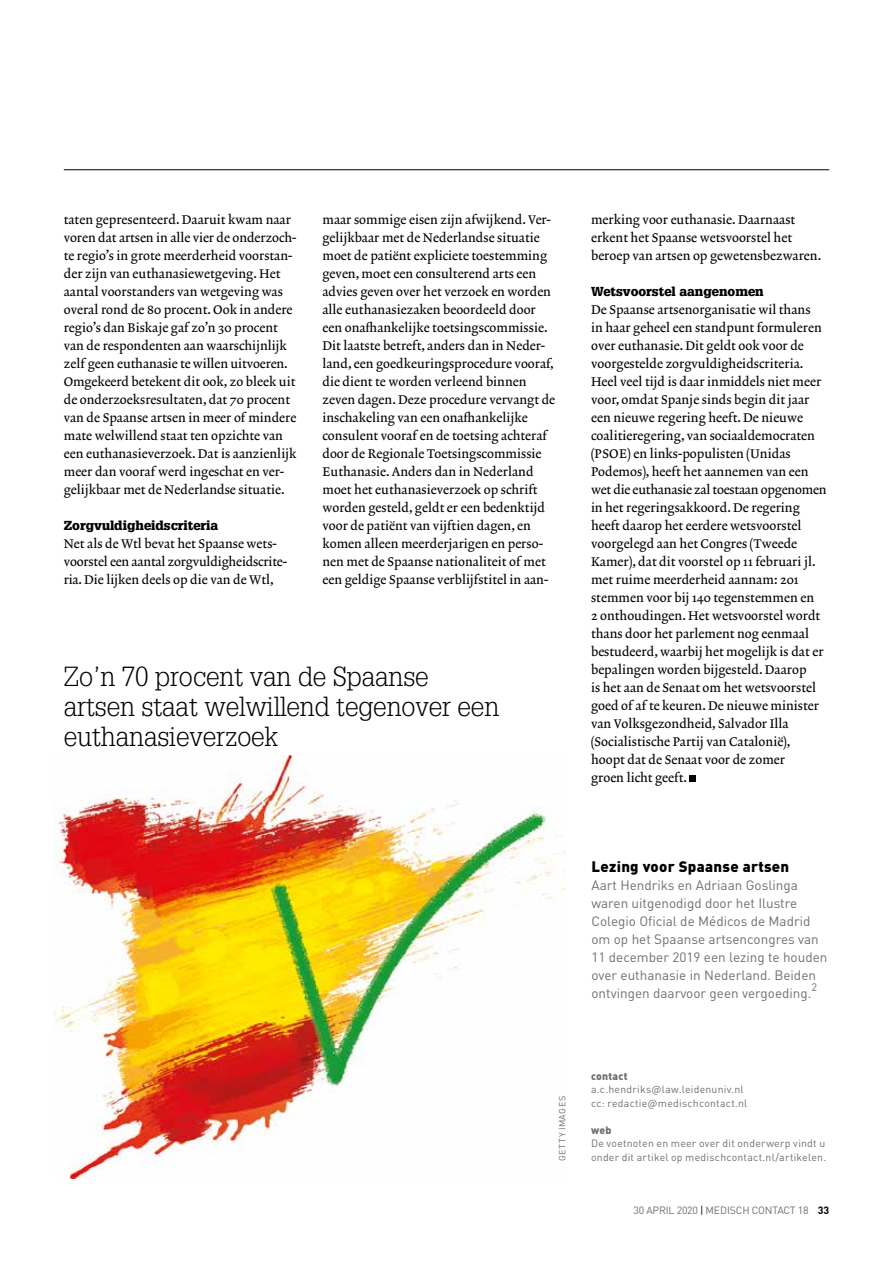
<style>
.page{position:relative;width:893px;height:1263px;background:#fff}
.page>*{position:absolute;margin:0;border:0;box-sizing:border-box;transform-origin:0 0}
.t1{font:300 27px/30px "Glypha LT Std";letter-spacing:-.005em;color:#000}
.t2{font:900 15px "DINOT";letter-spacing:.02em;color:#000}
.t3{font:13.5px/18px "DINOT";color:#706f6f}
.t4{font:12.75px/18px "Lexicon No 2 Roman A";color:#000}
.t5{font:900 12.75px "Glypha LT Std";color:#000}
.t6{font:10.8px "DINOT";color:#706f6f}
.t7{font:10.5px/13.5px "DINOT";letter-spacing:.02em;color:#706f6f}
.t8{font:10.5px "DINOT";letter-spacing:-.015em;color:#706f6f}
.t9{font:900 10.5px "DINOT";letter-spacing:.025em;color:#706f6f}
.t10{font:9px "DINOT";letter-spacing:.06em;color:#706f6f}
.s1{color:#000}
.s2{font-weight:700;color:#000}
</style>
<div class="page">
<hr style="left:64px;top:169px;width:765px;height:1px;background:#000">
<div style="left:689px;top:775px;width:7px;height:7px;background:#000"></div>
<img style="left:53px;top:756px;width:513px;height:422px">
<p class="t4" style="left:64px;top:211px;width:234px">taten gepresenteerd. Daaruit kwam naar voren dat artsen in alle vier de onderzoch&shy;te regio’s in grote meerderheid voorstan&shy;der zijn van euthanasiewetgeving. Het aantal voorstanders van wetgeving was overal rond de 80 procent. Ook in andere regio’s dan Biskaje gaf zo’n 30 procent van de respondenten aan waarschijnlijk zelf geen euthanasie te willen uitvoeren.<br>Omgekeerd betekent dit ook, zo bleek uit de onderzoeksresultaten, dat 70 procent van de Spaanse artsen in meer of mindere mate welwillend staat ten opzichte van een euthanasieverzoek. Dat is aanzienlijk meer dan vooraf werd ingeschat en ver&shy;gelijkbaar met de Nederlandse situatie.</p>
<p class="t5" style="left:64px;top:518px;width:156px">Zorgvuldigheidscriteria</p>
<p class="t4" style="left:64px;top:535px;width:225px">Net als de Wtl bevat het Spaanse wets&shy;voorstel een aantal zorgvuldigheidscrite&shy;ria. Die lijken deels op die van de Wtl,</p>
<p class="t4" style="left:322px;top:211px;width:234px">maar sommige eisen zijn afwijkend. Ver&shy;gelijkbaar met de Nederlandse situatie moet de patiënt expliciete toestemming geven, moet een consulterend arts een advies geven over het verzoek en worden alle euthanasiezaken beoordeeld door een onafhankelijke toetsingscommissie.<br>Dit laatste betreft, anders dan in Neder&shy;land, een goedkeuringsprocedure vooraf, die dient te worden verleend binnen zeven dagen. Deze procedure vervangt de inschakeling van een onafhankelijke consulent vooraf en de toetsing achteraf door de Regionale Toetsingscommissie Euthanasie. Anders dan in Nederland moet het euthanasieverzoek op schrift worden gesteld, geldt er een bedenktijd voor de patiënt van vijftien dagen, en komen alleen meerderjarigen en perso&shy;nen met de Spaanse nationaliteit of met een geldige Spaanse verblijfstitel in aan-</p>
<h1 class="t1" style="left:64px;top:662px;width:437px">Zo’n 70 procent van de Spaanse artsen staat welwillend tegenover een euthanasieverzoek</h1>
<p class="t4" style="left:591px;top:211px;width:232px">merking voor euthanasie. Daarnaast erkent het Spaanse wetsvoorstel het beroep van artsen op gewetensbezwaren.</p>
<p class="t5" style="left:591px;top:284px;width:174px">Wetsvoorstel aangenomen</p>
<p class="t4" style="left:591px;top:301px;width:237px">De Spaanse artsenorganisatie wil thans<br>in haar geheel een standpunt formuleren over euthanasie. Dit geldt ook voor de voorgestelde zorgvuldigheidscriteria.<br>Heel veel tijd is daar inmiddels niet meer voor, omdat Spanje sinds begin dit jaar een nieuwe regering heeft. De nieuwe coalitieregering, van sociaaldemocraten (PSOE) en links-populisten (Unidas Podemos), heeft het aannemen van een wet die euthanasie zal toestaan opgenomen in het regeringsakkoord. De regering heeft daarop het eerdere wetsvoorstel voorgelegd aan het Congres (Tweede Kamer), dat dit voorstel op 11 februari jl. met ruime meerderheid aannam: 201 stemmen voor bij 140 tegenstemmen en<br>2 onthoudingen. Het wetsvoorstel wordt thans door het parlement nog eenmaal bestudeerd, waarbij het mogelijk is dat er bepalingen worden bijgesteld. Daarop<br>is het aan de Senaat om het wetsvoorstel goed of af te keuren. De nieuwe minister van Volksgezondheid, Salvador Illa (Socialistische Partij van Catalonië), hoopt dat de Senaat voor de zomer<br>groen licht geeft.</p>
<p class="t2" style="left:591px;top:857px;width:199px">Lezing voor Spaanse artsen</p>
<p class="t3" style="left:591px;top:876px;width:237px">Aart Hendriks en Adriaan Goslinga waren uitgenodigd door het Ilustre Colegio Oficial de Médicos de Madrid om op het Spaanse artsencongres van 11 december 2019 een lezing te houden over euthanasie in Nederland. Beiden ontvingen daarvoor geen vergoeding.</p>
<p class="t6" style="left:811px;top:981px;width:7px">2</p>
<p class="t10" style="left:557px;top:1161px;width:66px;rotate:-90deg">GETTY IMAGES</p>
<p class="t9" style="left:591px;top:1069px;width:38px">contact</p>
<p class="t7" style="left:591px;top:1083px;width:158px">a.c.hendriks@law.leidenuniv.nl cc: redactie@medischcontact.nl</p>
<p class="t9" style="left:591px;top:1123px;width:22px">web</p>
<p class="t7" style="left:591px;top:1137px;width:237px">De voetnoten en meer over dit onderwerp vindt u onder dit artikel op medischcontact.nl/artikelen.</p>
<p class="t8" style="left:633px;top:1203px;width:197px">30 APRIL 2020 <span class="s1">|</span> MEDISCH CONTACT 18 <span class="s2">33</span></p>
</div>
